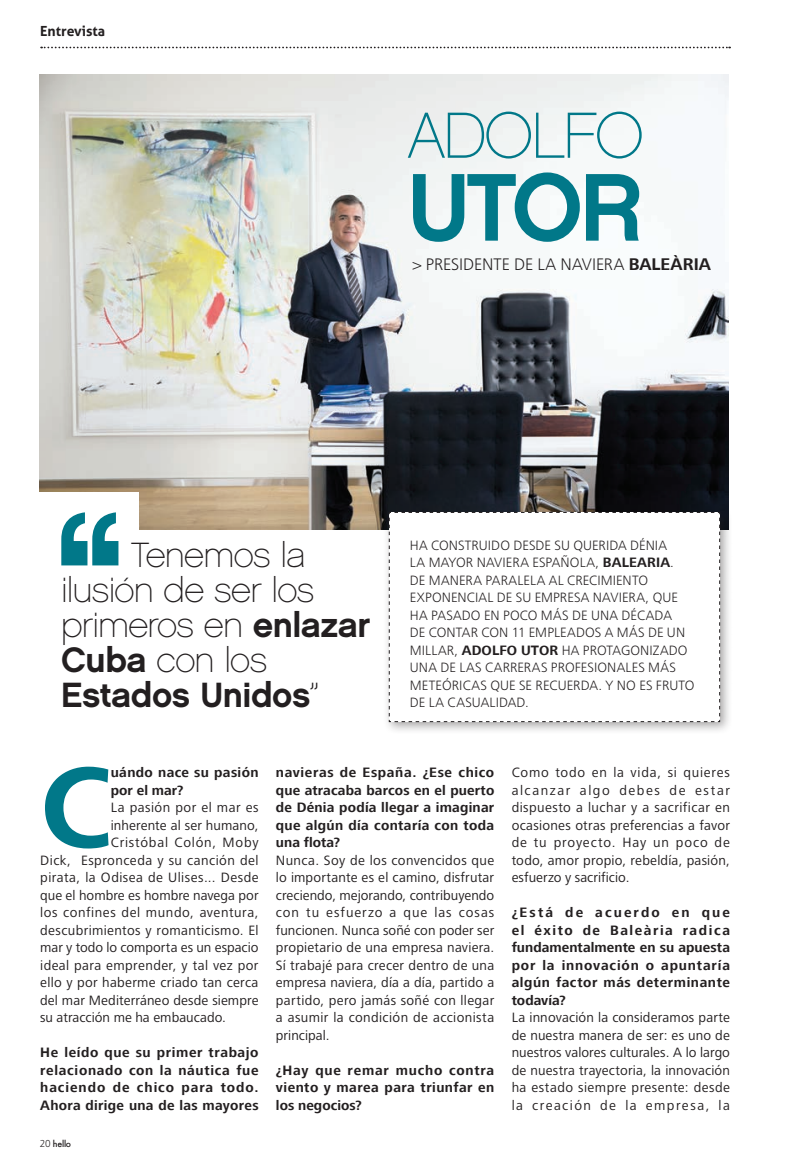
<style>
.page{position:relative;width:794px;height:1166px;background:#fff}
.page>*{position:absolute;margin:0;border:0;box-sizing:border-box;transform-origin:0 0}
.t1{font:700 119px "Frutiger Next LT";color:#017889}
.t2{font:500 95.9px "Chalet New York";color:#017889}
.t3{font:500 64.92px "Chalet Paris";letter-spacing:-.045em;color:#017889}
.t4{font:500 35px/35px "Chalet Paris";letter-spacing:-.025em;color:#231f20}
.t5{font:500 35px "Chalet New York";letter-spacing:-.015em;color:#231f20}
.t6{font:300 17.32px "Frutiger Next LT";letter-spacing:-.005em;color:#231f20}
.t7{font:14px/17.5px "Frutiger Next LT";letter-spacing:.025em;color:#231f20;text-align:justify}
.t8{font:700 14px/17.5px "Frutiger Next LT";letter-spacing:.03em;color:#231f20;text-align:justify}
.t9{font:300 14px/17.5px "Frutiger Next LT";letter-spacing:.005em;color:#231f20}
.t10{font:14px "Frutiger Next LT";color:#231f20}
.t11{font:14px "Frutiger Next LT";letter-spacing:.005em;color:#231f20}
.t12{font:14px "Frutiger Next LT";letter-spacing:.055em;color:#231f20}
.t13{font:700 14px "Aller";color:#231f20}
.t14{font:500 8.75px "Futura";letter-spacing:-.03em;color:#231f20}
.s1{font-weight:700}
.s2{font-family:"Chalet New York"}
.s3{font-family:"Chalet Paris"}
.s4{font-family:"Frutiger Next LT";font-weight:300;font-size:10.5px}
</style>
<div class="page">
<img style="left:40px;top:74px;width:689px;height:455px">
<svg style="left:41px;top:47px;width:689px;height:1px"></svg>
<div style="left:383px;top:506px;width:350px;height:228px;background:#231f20;opacity:.4"></div>
<svg style="left:388px;top:511px;width:332px;height:211px"></svg>
<div style="left:35px;top:492px;width:104px;height:45px;background:#fff"></div>
<svg style="left:61px;top:512px;width:57px;height:53px"></svg>
<p class="t13" style="left:40px;top:23px;width:67px">Entrevista</p>
<h3 class="t3" style="left:407px;top:98px;width:238px">Adolfo</h3>
<h2 class="t2" style="left:407px;top:149px;width:238px">Utor</h2>
<p class="t6" style="left:412px;top:254px;width:300px">&gt; PRESIDENTE DE LA NAVIERA <span class="s1">BALEÀRIA</span></p>
<h3 class="t4" style="left:61px;top:538px;width:310px;text-indent:70px">Tenemos la ilusión de ser los primeros en <span class="s2">enlazar<br>Cuba</span> con los</h3>
<h3 class="t5" style="left:61px;top:674px;width:259px">Estados Unidos<span class="s3">”</span></h3>
<p class="t9" style="left:410px;top:536px;width:286px">HA CONSTRUIDO DESDE SU QUERIDA DÉNIA<br>LA MAYOR NAVIERA ESPAÑOLA, <span class="s1">BALEARIA</span>.<br>DE MANERA PARALELA AL CRECIMIENTO EXPONENCIAL DE SU EMPRESA NAVIERA, QUE HA PASADO EN POCO MÁS DE UNA DÉCADA<br>DE CONTAR CON 11 EMPLEADOS A MÁS DE UN MILLAR, <span class="s1">ADOLFO UTOR</span> HA PROTAGONIZADO UNA DE LAS CARRERAS PROFESIONALES MÁS METEÓRICAS QUE SE RECUERDA. Y NO ES FRUTO DE LA CASUALIDAD.</p>
<h1 class="t1" style="left:40px;top:741px;width:73px">C</h1>
<p class="t8" style="left:111px;top:764px;width:149px">uándo nace su pasión por el mar?</p>
<p class="t7" style="left:111px;top:799px;width:149px">La pasión por el mar es</p>
<p class="t11" style="left:111px;top:817px;width:149px">inherente al ser humano,</p>
<p class="t12" style="left:111px;top:835px;width:149px">Cristóbal Colón, Moby</p>
<p class="t7" style="left:40px;top:851px;width:220px">Dick, Espronceda y su canción del</p>
<p class="t7" style="left:40px;top:869px;width:220px">pirata, la Odisea de Ulises... Desde</p>
<p class="t10" style="left:40px;top:887px;width:220px">que el hombre es hombre navega por</p>
<p class="t7" style="left:40px;top:904px;width:220px">los confines del mundo, aventura,</p>
<p class="t7" style="left:40px;top:921px;width:220px">descubrimientos y romanticismo. El</p>
<p class="t10" style="left:40px;top:940px;width:220px">mar y todo lo comporta es un espacio</p>
<p class="t7" style="left:40px;top:956px;width:220px">ideal para emprender, y tal vez por</p>
<p class="t7" style="left:40px;top:974px;width:220px">ello y por haberme criado tan cerca</p>
<p class="t7" style="left:40px;top:991px;width:220px">del mar Mediterráneo desde siempre</p>
<p class="t10" style="left:40px;top:1010px;width:187px">su atracción me ha embaucado.</p>
<p class="t8" style="left:40px;top:1044px;width:220px">He leído que su primer trabajo relacionado con la náutica fue haciendo de chico para todo.<br>Ahora dirige una de las mayores</p>
<p class="t14" style="left:40px;top:1138px;width:33px"><span class="s4">20</span> hello</p>
<p class="t8" style="left:276px;top:764px;width:220px">navieras de España. ¿Ese chico que atracaba barcos en el puerto de Dénia podía llegar a imaginar que algún día contaría con toda una flota?</p>
<p class="t7" style="left:276px;top:851px;width:220px">Nunca. Soy de los convencidos que lo importante es el camino, disfrutar creciendo, mejorando, contribuyendo con tu esfuerzo a que las cosas funcionen. Nunca soñé con poder ser propietario de una empresa naviera.<br>Sí trabajé para crecer dentro de una empresa naviera, día a día, partido a partido, pero jamás soñé con llegar a asumir la condición de accionista principal.</p>
<p class="t8" style="left:276px;top:1061px;width:220px">¿Hay que remar mucho contra viento y marea para triunfar en los negocios?</p>
<p class="t7" style="left:511px;top:764px;width:220px">Como todo en la vida, si quieres alcanzar algo debes de estar dispuesto a luchar y a sacrificar en ocasiones otras preferencias a favor de tu proyecto. Hay un poco de todo, amor propio, rebeldía, pasión, esfuerzo y sacrificio.</p>
<p class="t8" style="left:511px;top:904px;width:220px">¿Está de acuerdo en que el éxito de Baleària radica fundamentalmente en su apuesta por la innovación o apuntaría algún factor más determinante todavía?</p>
<p class="t7" style="left:511px;top:1009px;width:220px">La innovación la consideramos parte de nuestra manera de ser: es uno de nuestros valores culturales. A lo largo de nuestra trayectoria, la innovación ha estado siempre presente: desde la creación de la empresa, la</p>
</div>
